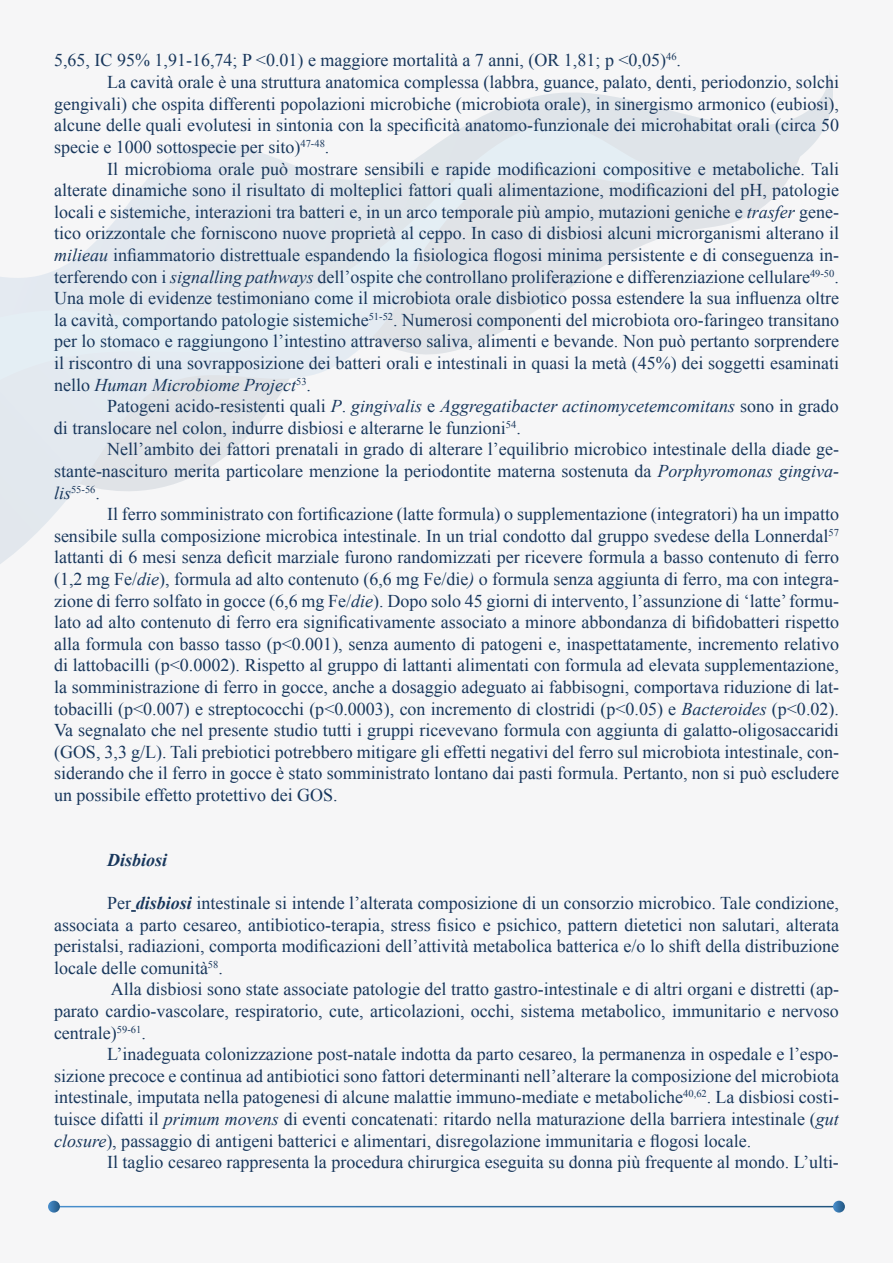
<style>
.page{position:relative;width:893px;height:1263px;background:#f6f6f7}
.page>*{position:absolute;margin:0;border:0;box-sizing:border-box;transform-origin:0 0}
.t1{font:18px/21.6px "Times New Roman";color:#18375c;text-align:justify}
.t2{font:italic 18px "Times New Roman";color:#18375c}
.t3{font:italic 700 18px "Times New Roman";color:#18375c}
.t4{font:10.5px "Times New Roman";color:#18375c}
.s1{font-style:italic}
.s2{font-style:normal}
.s3{font-style:italic;font-size:18px}
.s4{font-size:18px}
.s5{font-weight:700;font-style:italic}
</style>
<div class="page">
<hr style="left:54px;top:1206px;width:785px;height:1px;background:#fff">
<svg style="left:48px;top:1201px;width:12px;height:11px"></svg>
<svg style="left:833px;top:1201px;width:12px;height:11px"></svg>
<svg style="left:0;top:457px;width:224px;height:107px"></svg>
<svg style="left:470px;top:73px;width:363px;height:156px"></svg>
<svg style="left:0;top:123px;width:700px;height:334px"></svg>
<p class="t1" style="left:54px;top:49px;width:629px">5,65, IC 95% 1,91-16,74; P &lt;0.01) e maggiore mortalità a 7 anni, (OR 1,81; p &lt;0,05)<sup>46</sup>.</p>
<p class="t1" style="left:107px;top:71px;width:733px">La cavità orale è una struttura anatomica complessa (labbra, guance, palato, denti, periodonzio, solchi</p>
<p class="t1" style="left:54px;top:93px;width:786px">gengivali) che ospita differenti popolazioni microbiche (microbiota orale), in sinergismo armonico (eubiosi),</p>
<p class="t1" style="left:54px;top:114px;width:786px">alcune delle quali evolutesi in sintonia con la specificità anatomo-funzionale dei microhabitat orali (circa 50</p>
<p class="t1" style="left:54px;top:136px;width:277px">specie e 1000 sottospecie per sito)<sup>47-48</sup>.</p>
<p class="t1" style="left:107px;top:157px;width:733px">Il microbioma orale può mostrare sensibili e rapide modificazioni compositive e metaboliche. Tali</p>
<p class="t1" style="left:54px;top:179px;width:786px">alterate dinamiche sono il risultato di molteplici fattori quali alimentazione, modificazioni del pH, patologie</p>
<p class="t1" style="left:54px;top:201px;width:786px">locali e sistemiche, interazioni tra batteri e, in un arco temporale più ampio, mutazioni geniche e <span class="s1">trasfer</span> gene-</p>
<p class="t1" style="left:54px;top:222px;width:786px">tico orizzontale che forniscono nuove proprietà al ceppo. In caso di disbiosi alcuni microrganismi alterano il</p>
<p class="t1" style="left:54px;top:244px;width:786px"><span class="s1">milieau</span> infiammatorio distrettuale espandendo la fisiologica flogosi minima persistente e di conseguenza in-</p>
<p class="t1" style="left:54px;top:265px;width:786px">terferendo con i <span class="s1">signalling pathways</span> dell’ospite che controllano proliferazione e differenziazione cellulare<sup>49-50</sup>.</p>
<p class="t1" style="left:54px;top:287px;width:786px">Una mole di evidenze testimoniano come il microbiota orale disbiotico possa estendere la sua influenza oltre</p>
<p class="t1" style="left:54px;top:309px;width:786px">la cavità, comportando patologie sistemiche<sup>51-52</sup>. Numerosi componenti del microbiota oro-faringeo transitano</p>
<p class="t1" style="left:54px;top:330px;width:786px">per lo stomaco e raggiungono l’intestino attraverso saliva, alimenti e bevande. Non può pertanto sorprendere</p>
<p class="t1" style="left:54px;top:352px;width:786px">il riscontro di una sovrapposizione dei batteri orali e intestinali in quasi la metà (45%) dei soggetti esaminati</p>
<p class="t2" style="left:54px;top:372px;width:259px"><span class="s2">nello</span> Human Microbiome Project<sup>53</sup><span class="s2">.</span></p>
<p class="t2" style="left:107px;top:394px;width:733px"><span class="s2">Patogeni acido-resistenti quali</span> P<span class="s2">.</span> gingivalis <span class="s2">e</span> Aggregatibacter actinomycetemcomitans <span class="s2">sono in grado</span></p>
<p class="t1" style="left:54px;top:417px;width:468px">di translocare nel colon, indurre disbiosi e alterarne le funzioni<sup>54</sup>.</p>
<p class="t1" style="left:107px;top:438px;width:733px">Nell’ambito dei fattori prenatali in grado di alterare l’equilibrio microbico intestinale della diade ge-</p>
<p class="t1" style="left:54px;top:460px;width:786px">stante-nascituro merita particolare menzione la periodontite materna sostenuta da <span class="s1">Porphyromonas gingiva-</span></p>
<p class="t4" style="left:54px;top:482px;width:47px"><span class="s3">lis</span>55-56<span class="s4">.</span></p>
<p class="t1" style="left:54px;top:503px;width:786px;text-indent:53px">Il ferro somministrato con fortificazione (latte formula) o supplementazione (integratori) ha un impatto sensibile sulla composizione microbica intestinale. In un trial condotto dal gruppo svedese della Lonnerdal<sup>57 </sup>lattanti di 6 mesi senza deficit marziale furono randomizzati per ricevere formula a basso contenuto di ferro (1,2 mg Fe/<span class="s1">die</span>), formula ad alto contenuto (6,6 mg Fe/die<span class="s1">)</span> o formula senza aggiunta di ferro, ma con integra&shy;zione di ferro solfato in gocce (6,6 mg Fe/<span class="s1">die</span>). Dopo solo 45 giorni di intervento, l’assunzione di ‘latte’ formu&shy;lato ad alto contenuto di ferro era significativamente associato a minore abbondanza di bifidobatteri rispetto alla formula con basso tasso (p&lt;0.001), senza aumento di patogeni e, inaspettatamente, incremento relativo di lattobacilli (p&lt;0.0002). Rispetto al gruppo di lattanti alimentati con formula ad elevata supplementazione, la somministrazione di ferro in gocce, anche a dosaggio adeguato ai fabbisogni, comportava riduzione di lat&shy;tobacilli (p&lt;0.007) e streptococchi (p&lt;0.0003), con incremento di clostridi (p&lt;0.05) e <span class="s1">Bacteroides</span> (p&lt;0.02).<br>Va segnalato che nel presente studio tutti i gruppi ricevevano formula con aggiunta di galatto-oligosaccaridi (GOS, 3,3 g/L). Tali prebiotici potrebbero mitigare gli effetti negativi del ferro sul microbiota intestinale, con&shy;siderando che il ferro in gocce è stato somministrato lontano dai pasti formula. Pertanto, non si può escludere un possibile effetto protettivo dei GOS.</p>
<p class="t3" style="left:107px;top:847px;width:62px">Disbiosi</p>
<p class="t1" style="left:54px;top:892px;width:786px;text-indent:53px">Per <span class="s5">disbiosi</span> intestinale si intende l’alterata composizione di un consorzio microbico. Tale condizione, associata a parto cesareo, antibiotico-terapia, stress fisico e psichico, pattern dietetici non salutari, alterata peristalsi, radiazioni, comporta modificazioni dell’attività metabolica batterica e/o lo shift della distribuzione locale delle comunità<sup>58</sup>.</p>
<p class="t1" style="left:54px;top:978px;width:786px;text-indent:57px">Alla disbiosi sono state associate patologie del tratto gastro-intestinale e di altri organi e distretti (ap&shy;parato cardio-vascolare, respiratorio, cute, articolazioni, occhi, sistema metabolico, immunitario e nervoso centrale)<sup>59-61</sup>.</p>
<p class="t1" style="left:54px;top:1043px;width:786px;text-indent:53px">L’inadeguata colonizzazione post-natale indotta da parto cesareo, la permanenza in ospedale e l’espo&shy;sizione precoce e continua ad antibiotici sono fattori determinanti nell’alterare la composizione del microbiota intestinale, imputata nella patogenesi di alcune malattie immuno-mediate e metaboliche<sup>40,62</sup>. La disbiosi costi&shy;tuisce difatti il <span class="s1">primum movens</span> di eventi concatenati: ritardo nella maturazione della barriera intestinale (<span class="s1">gut closure</span>), passaggio di antigeni batterici e alimentari, disregolazione immunitaria e flogosi locale.</p>
<p class="t1" style="left:107px;top:1151px;width:733px">Il taglio cesareo rappresenta la procedura chirurgica eseguita su donna più frequente al mondo. L’ulti-</p>
</div>
